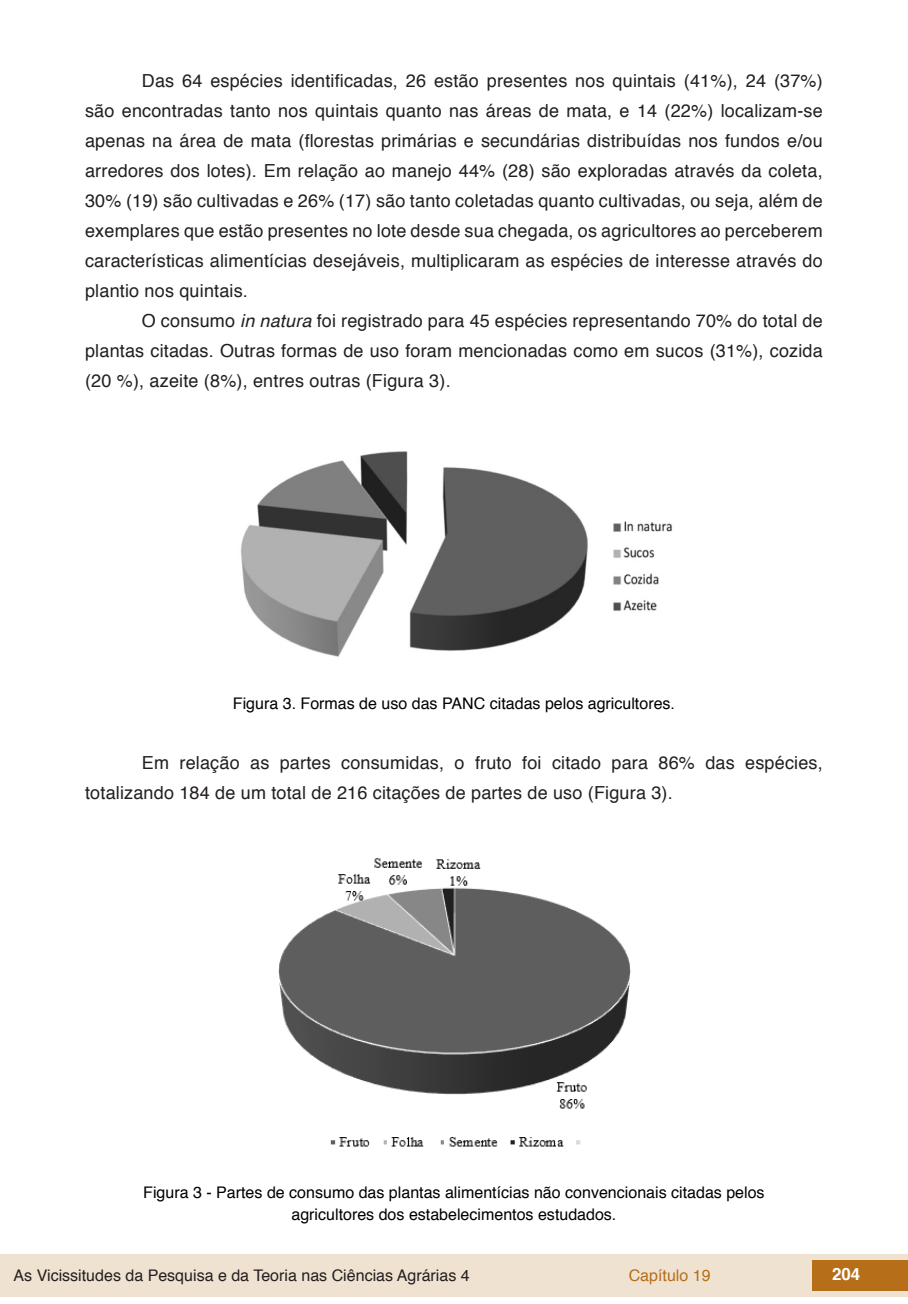
<style>
.page{position:relative;width:908px;height:1304px;background:#fff}
.page>*{position:absolute;margin:0;border:0;box-sizing:border-box;transform-origin:0 0}
.txt{font:18px/30px "Helvetica";letter-spacing:.01em;color:#231f20;text-align:justify}
.t1{font:700 16.8px "Helvetica";color:#fff}
.info_tab_graf_imag{font:16px/22px "Helvetica";color:#000;text-align:center}
.t2{font:16px "Helvetica";color:#231f20}
.t3{font:16px "Helvetica";color:#b66e19}
.s1{font-style:italic}
</style>
<div class="page">
<div style="left:0;top:1254px;width:906px;height:43px;background:#f0e2d1"></div>
<div style="left:812px;top:1261px;width:95px;height:30px;background:#b66e19"></div>
<img style="left:241px;top:451px;width:431px;height:206px">
<img style="left:278px;top:858px;width:353px;height:289px">
<p class="txt" style="left:85px;top:66px;width:738px;text-indent:57px">Das 64 espécies identificadas, 26 estão presentes nos quintais (41%), 24 (37%) são encontradas tanto nos quintais quanto nas áreas de mata, e 14 (22%) localizam-se apenas na área de mata (florestas primárias e secundárias distribuídas nos fundos e/ou arredores dos lotes). Em relação ao manejo 44% (28) são exploradas através da coleta, 30% (19) são cultivadas e 26% (17) são tanto coletadas quanto cultivadas, ou seja, além de exemplares que estão presentes no lote desde sua chegada, os agricultores ao perceberem características alimentícias desejáveis, multiplicaram as espécies de interesse através do plantio nos quintais.</p>
<p class="txt" style="left:85px;top:306px;width:738px;text-indent:57px">O consumo <span class="s1">in natura</span> foi registrado para 45 espécies representando 70% do total de plantas citadas. Outras formas de uso foram mencionadas como em sucos (31%), cozida (20 %), azeite (8%), entres outras (Figura 3).</p>
<p class="info_tab_graf_imag" style="left:233px;top:692px;width:443px">Figura 3. Formas de uso das PANC citadas pelos agricultores.</p>
<p class="txt" style="left:85px;top:748px;width:738px;text-indent:57px">Em relação as partes consumidas, o fruto foi citado para 86% das espécies, totalizando 184 de um total de 216 citações de partes de uso (Figura 3).</p>
<p class="info_tab_graf_imag" style="left:143px;top:1182px;width:622px">Figura 3 - Partes de consumo das plantas alimentícias não convencionais citadas pelos agricultores dos estabelecimentos estudados.</p>
<p class="t2" style="left:14px;top:1263px;width:457px">As Vicissitudes da Pesquisa e da Teoria nas Ciências Agrárias 4</p>
<p class="t3" style="left:628px;top:1263px;width:83px">Capítulo 19</p>
<p class="t1" style="left:831px;top:1261px;width:30px">204</p>
</div>
